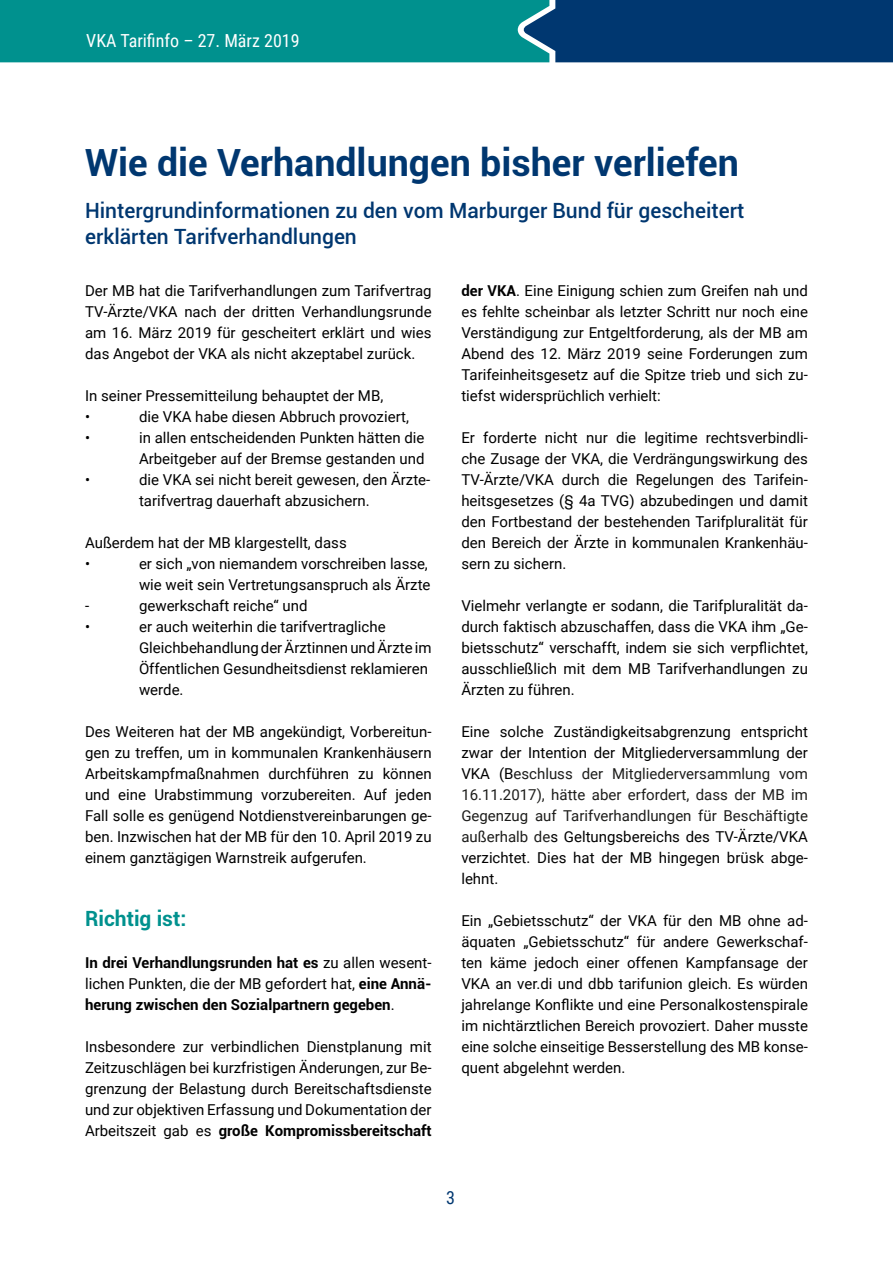
<style>
.page{position:relative;width:893px;height:1263px;background:#fff}
.page>*{position:absolute;margin:0;border:0;box-sizing:border-box;transform-origin:0 0}
.t1{font:700 37.5px "Roboto";color:#003770}
.t2{font:500 21px/25.2px "Roboto";color:#003770}
.t3{font:700 21px "Roboto";color:#00918e}
.t4{font:18px "Roboto Condensed";color:#fff}
.t5{font:18px "Roboto Condensed";color:#003770}
.t6{font:15px/21px "Roboto";color:#000;text-align:justify}
.t7{font:700 15px/21px "Roboto";color:#000;text-align:justify}
.s1{font-weight:700}
.s2{color:#1d1d1b}
.s3{font-weight:400}
</style>
<div class="page">
<svg style="left:0;top:0;width:893px;height:62px;background:#026e83"></svg>
<p class="t4" style="left:86px;top:28px;width:215px">VKA Tarifinfo – 27. März 2019</p>
<h1 class="t1" style="left:85px;top:136px;width:655px">Wie die Verhandlungen bisher verliefen</h1>
<h2 class="t2" style="left:85px;top:197px;width:661px">Hintergrundinformationen zu den vom Marburger Bund für gescheitert erklärten Tarifverhandlungen</h2>
<p class="t6" style="left:461px;top:279px;width:348px"><span class="s1">der VKA</span>. Eine Einigung schien zum Greifen nah und es fehlte scheinbar als letzter Schritt nur noch eine Verständigung zur Entgeltforderung, als der MB am Abend des 12. März 2019 seine Forderungen zum Tarifeinheitsgesetz auf die Spitze trieb und sich zu&shy;tiefst widersprüchlich verhielt:</p>
<p class="t6" style="left:461px;top:426px;width:348px">Er forderte nicht nur die legitime rechtsverbindli&shy;che Zusage der VKA, die Verdrängungswirkung des TV-Ärzte/VKA durch die Regelungen des Tarifein&shy;heitsgesetzes (§ 4a TVG) abzubedingen und damit den Fortbestand der bestehenden Tarifpluralität für den Bereich der Ärzte in kommunalen Krankenhäu&shy;sern zu sichern.</p>
<p class="t6" style="left:461px;top:594px;width:348px">Vielmehr verlangte er sodann, die Tarifpluralität da&shy;durch faktisch abzuschaffen, dass die VKA ihm „Ge&shy;bietsschutz“ verschafft, indem sie sich verpflichtet, ausschließlich mit dem MB Tarifverhandlungen zu Ärzten zu führen.</p>
<p class="t6" style="left:461px;top:720px;width:348px">Eine solche Zuständigkeitsabgrenzung entspricht zwar der Intention der Mitgliederversammlung der VKA (B<span class="s2">eschluss der Mitgliederversammlung vom 16.11.2017), hätte aber erfordert, dass der MB im Gegenzug auf Tarifverhandlungen für Beschäftigte außerhalb de</span>s Geltungsbereichs des TV-Ärzte/VKA verzichtet. Dies hat der MB hingegen brüsk abge&shy;lehnt.</p>
<p class="t6" style="left:461px;top:909px;width:348px">Ein „Gebietsschutz“ der VKA für den MB ohne ad&shy;äquaten „Gebietsschutz“ für andere Gewerkschaf&shy;ten käme jedoch einer offenen Kampfansage der VKA an ver.di und dbb tarifunion gleich. Es würden jahrelange Konflikte und eine Personalkostenspirale im nichtärztlichen Bereich provoziert. Daher musste eine solche einseitige Besserstellung des MB konse&shy;quent abgelehnt werden.</p>
<p class="t6" style="left:85px;top:279px;width:348px">Der MB hat die Tarifverhandlungen zum Tarifvertrag TV-Ärzte/VKA nach der dritten Verhandlungsrunde am 16. März 2019 für gescheitert erklärt und wies das Angebot der VKA als nicht akzeptabel zurück.</p>
<p class="t6" style="left:85px;top:384px;width:300px">In seiner Pressemitteilung behauptet der MB, •</p>
<p class="t6" style="left:139px;top:405px;width:271px">die VKA habe diesen Abbruch provoziert,</p>
<p class="t6" style="left:85px;top:426px;width:7px">•</p>
<p class="t6" style="left:139px;top:426px;width:287px">in allen entscheidenden Punkten hätten die<br>Arbeitgeber auf der Bremse gestanden und</p>
<p class="t6" style="left:85px;top:468px;width:7px">•</p>
<p class="t6" style="left:139px;top:468px;width:293px">die VKA sei nicht bereit gewesen, den Ärzte&shy;tarifvertrag dauerhaft abzusichern.</p>
<p class="t6" style="left:85px;top:531px;width:263px">Außerdem hat der MB klargestellt, dass •</p>
<p class="t6" style="left:139px;top:552px;width:293px">er sich „von niemandem vorschreiben lasse, wie weit sein Vertretungsanspruch als Ärzte</p>
<p class="t6" style="left:85px;top:594px;width:6px">-</p>
<p class="t6" style="left:139px;top:594px;width:170px">gewerkschaft reiche“ und</p>
<p class="t6" style="left:85px;top:615px;width:7px">•</p>
<p class="t6" style="left:139px;top:615px;width:294px;text-align:left">er auch weiterhin die tarifvertragliche Gleichbehandlung der Ärztinnen und Ärzte im Öffentlichen Gesundheitsdienst reklamieren werde.</p>
<p class="t6" style="left:85px;top:720px;width:348px">Des Weiteren hat der MB angekündigt, Vorbereitun&shy;gen zu treffen, um in kommunalen Krankenhäusern Arbeitskampfmaßnahmen durchführen zu können und eine Urabstimmung vorzubereiten. Auf jeden Fall solle es genügend Notdienstvereinbarungen ge&shy;ben. Inzwischen hat der MB für den 10. April 2019 zu einem ganztägigen Warnstreik aufgerufen.</p>
<h2 class="t3" style="left:85px;top:904px;width:103px">Richtig ist:</h2>
<p class="t7" style="left:85px;top:951px;width:348px">In drei Verhandlungsrunden hat es <span class="s3">zu allen wesent&shy;lichen Punkten, die der MB gefordert hat,</span> eine Annä&shy;herung zwischen den Sozialpartnern gegeben<span class="s3">.</span></p>
<p class="t6" style="left:85px;top:1035px;width:348px">Insbesondere zur verbindlichen Dienstplanung mit Zeitzuschlägen bei kurzfristigen Änderungen, zur Be&shy;grenzung der Belastung durch Bereitschaftsdienste und zur objektiven Erfassung und Dokumentation der Arbeitszeit gab es <span class="s1">große Kompromissbereitschaft</span></p>
<p class="t5" style="left:446px;top:1185px;width:10px">3</p>
</div>
